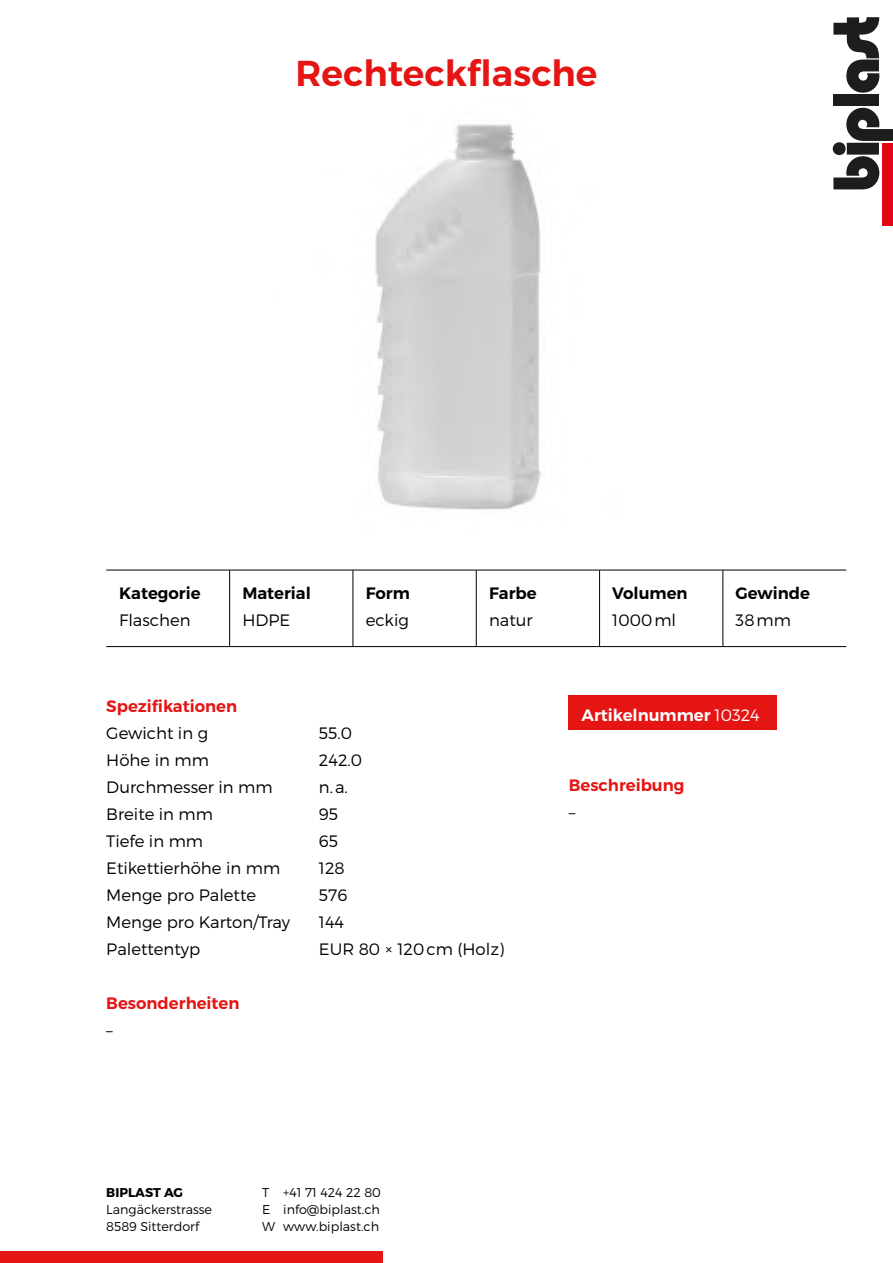
<style>
.page{position:relative;width:893px;height:1263px;background:#fff}
.page>*{position:absolute;margin:0;border:0;box-sizing:border-box;transform-origin:0 0}
.t1{font:600 36px "Montserrat";color:#e41513}
.t2{font:300 16.5px "Montserrat";color:#000}
.t3{font:600 16.5px "Montserrat";color:#e41513}
.t4{font:600 16.5px "Montserrat";color:#000}
.t5{font:600 16.5px "Montserrat";color:#fff}
.t6{font:300 12.75px/17.2px "Montserrat";color:#000}
.t7{font:700 12.75px "Montserrat";color:#000}
.s1{font-weight:300}
</style>
<div class="page">
<div style="left:833px;top:94px;width:46px;height:12px;background:#1d1d1b"></div>
<svg style="left:833px;top:17px;width:46px;height:76px"></svg>
<svg style="left:833px;top:108px;width:60px;height:81px"></svg>
<div style="left:882px;top:143px;width:11px;height:83px;background:#e30613"></div>
<div style="left:0;top:1251px;width:383px;height:12px;background:#e41513"></div>
<hr style="left:106px;top:570px;width:124px;height:1px;background:#000">
<hr style="left:230px;top:570px;width:123px;height:1px;background:#000">
<hr style="left:229px;top:570px;width:1px;height:76px;background:#000">
<hr style="left:353px;top:570px;width:123px;height:1px;background:#000">
<hr style="left:476px;top:570px;width:124px;height:1px;background:#000">
<hr style="left:600px;top:570px;width:123px;height:1px;background:#000">
<hr style="left:723px;top:570px;width:123px;height:1px;background:#000">
<hr style="left:106px;top:646px;width:124px;height:1px;background:#000">
<hr style="left:230px;top:646px;width:123px;height:1px;background:#000">
<hr style="left:353px;top:646px;width:123px;height:1px;background:#000">
<hr style="left:476px;top:646px;width:124px;height:1px;background:#000">
<hr style="left:600px;top:646px;width:123px;height:1px;background:#000">
<hr style="left:723px;top:646px;width:123px;height:1px;background:#000">
<hr style="left:353px;top:570px;width:1px;height:76px;background:#000">
<hr style="left:476px;top:570px;width:1px;height:76px;background:#000">
<hr style="left:599px;top:570px;width:1px;height:76px;background:#000">
<hr style="left:723px;top:570px;width:1px;height:76px;background:#000">
<div style="left:569px;top:695px;width:208px;height:35px;background:#e41513"></div>
<img style="left:375px;top:124px;width:166px;height:386px">
<h1 class="t1" style="left:296px;top:51px;width:303px">Rechteckflasche</h1>
<p class="t4" style="left:119px;top:583px;width:83px">Kategorie</p>
<p class="t2" style="left:119px;top:610px;width:73px">Flaschen</p>
<p class="t4" style="left:242px;top:583px;width:70px">Material</p>
<p class="t2" style="left:242px;top:610px;width:49px">HDPE</p>
<p class="t4" style="left:366px;top:583px;width:46px">Form</p>
<p class="t2" style="left:366px;top:610px;width:45px">eckig</p>
<p class="t4" style="left:489px;top:583px;width:49px">Farbe</p>
<p class="t2" style="left:489px;top:610px;width:45px">natur</p>
<p class="t4" style="left:612px;top:583px;width:77px">Volumen</p>
<p class="t2" style="left:612px;top:610px;width:65px">1000ml</p>
<p class="t4" style="left:736px;top:583px;width:76px">Gewinde</p>
<p class="t2" style="left:736px;top:610px;width:57px">38mm</p>
<p class="t3" style="left:106px;top:695px;width:132px">Spezifikationen</p>
<p class="t2" style="left:106px;top:723px;width:103px">Gewicht in g</p>
<p class="t2" style="left:319px;top:723px;width:35px">55.0</p>
<p class="t2" style="left:106px;top:750px;width:104px">Höhe in mm</p>
<p class="t2" style="left:319px;top:750px;width:45px">242.0</p>
<p class="t2" style="left:106px;top:777px;width:168px">Durchmesser in mm</p>
<p class="t2" style="left:319px;top:777px;width:30px">n.a.</p>
<p class="t2" style="left:106px;top:804px;width:108px">Breite in mm</p>
<p class="t2" style="left:319px;top:804px;width:21px">95</p>
<p class="t2" style="left:106px;top:830px;width:98px">Tiefe in mm</p>
<p class="t2" style="left:319px;top:830px;width:21px">65</p>
<p class="t2" style="left:106px;top:857px;width:175px">Etikettierhöhe in mm</p>
<p class="t2" style="left:319px;top:857px;width:27px">128</p>
<p class="t2" style="left:106px;top:884px;width:151px">Menge pro Palette</p>
<p class="t2" style="left:319px;top:884px;width:30px">576</p>
<p class="t2" style="left:106px;top:911px;width:185px">Menge pro Karton/Tray</p>
<p class="t2" style="left:319px;top:911px;width:27px">144</p>
<p class="t2" style="left:106px;top:938px;width:95px">Palettentyp</p>
<p class="t2" style="left:319px;top:938px;width:187px">EUR 80 × 120cm (Holz)</p>
<p class="t3" style="left:106px;top:992px;width:135px">Besonderheiten</p>
<p class="t2" style="left:106px;top:1019px;width:8px">–</p>
<p class="t7" style="left:106px;top:1184px;width:78px">BIPLAST AG</p>
<p class="t6" style="left:106px;top:1200px;width:107px">Langäckerstrasse<br>8589 Sitterdorf</p>
<p class="t6" style="left:262px;top:1183px;width:120px;text-align:justify">T +41 71 424 22 80<br>E info@biplast.ch W www.biplast.ch</p>
<p class="t5" style="left:581px;top:704px;width:180px">Artikelnummer <span class="s1">10324</span></p>
<p class="t3" style="left:569px;top:774px;width:117px">Beschreibung</p>
<p class="t2" style="left:569px;top:802px;width:8px">–</p>
</div>
